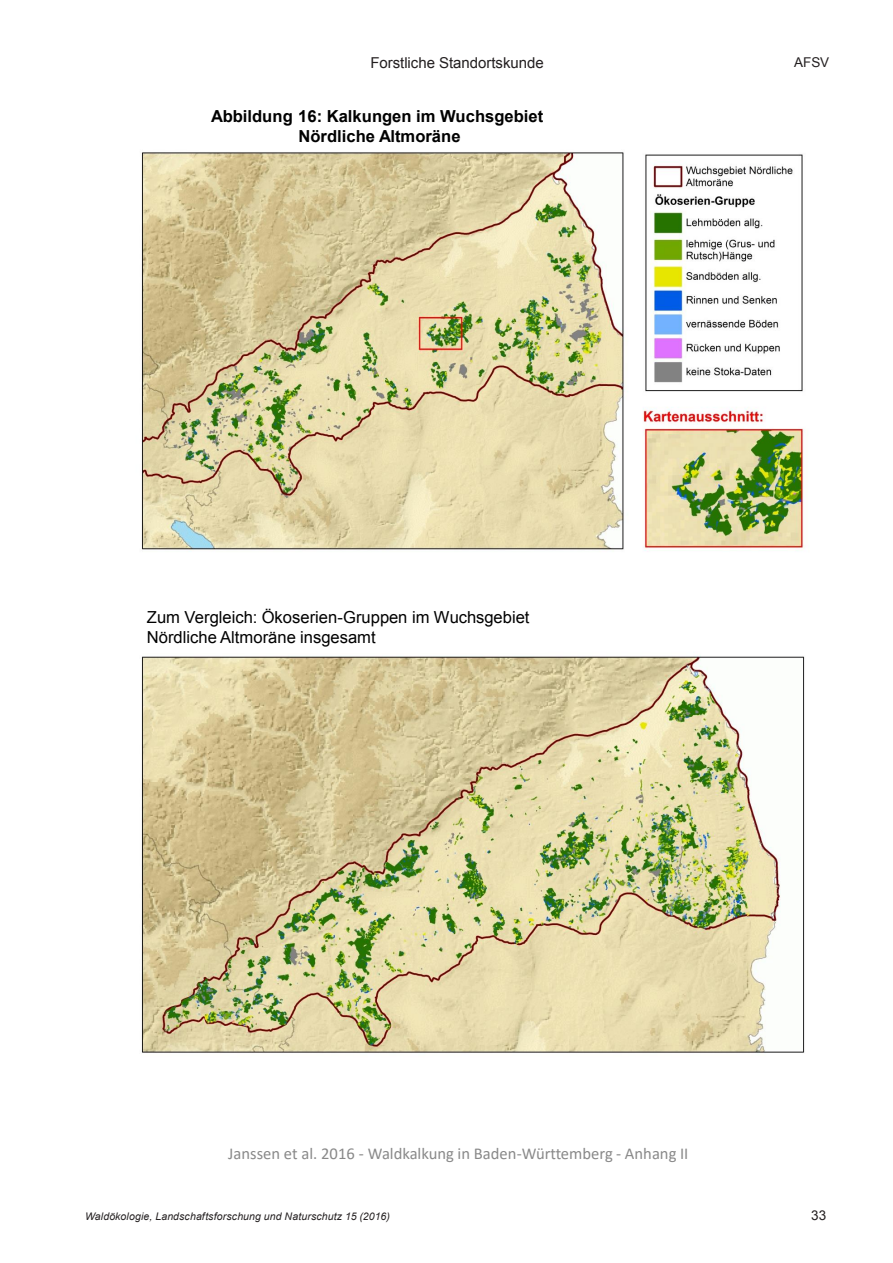
<style>
.page{position:relative;width:893px;height:1263px;background:#fff}
.page>*{position:absolute;margin:0;border:0;box-sizing:border-box;transform-origin:0 0}
.t1{font:16.65px/20px "Arial";color:#000}
.t2{font:16.65px "Calibri";color:#898989}
.t3{font:700 16.65px/20px "Arial";color:#000;text-align:center}
.t4{font:15px "Arial";letter-spacing:-.005em;color:#231f20}
.t5{font:13.5px "Arial";color:#231f20}
.t6{font:italic 10.5px "Arial";letter-spacing:.015em;color:#231f20}
</style>
<div class="page">
<img style="left:141px;top:152px;width:664px;height:400px">
<img style="left:141px;top:655px;width:664px;height:398px">
<p class="t4" style="left:370px;top:53px;width:175px">Forstliche Standortskunde</p>
<p class="t3" style="left:211px;top:106px;width:334px">Abbildung 16: Kalkungen im Wuchsgebiet<br>Nördliche Altmoräne</p>
<p class="t1" style="left:147px;top:608px;width:384px">Zum Vergleich: Ökoserien-Gruppen im Wuchsgebiet<br>Nördliche Altmoräne insgesamt</p>
<p class="t5" style="left:794px;top:53px;width:37px">AFSV</p>
<p class="t2" style="left:228px;top:1142px;width:462px">Janssen et al. 2016 - Waldkalkung in Baden-Württemberg - Anhang II</p>
<p class="t6" style="left:85px;top:1210px;width:306px">Waldökologie, Landschaftsforschung und Naturschutz 15 (2016)</p>
<p class="t5" style="left:811px;top:1207px;width:17px">33</p>
</div>
